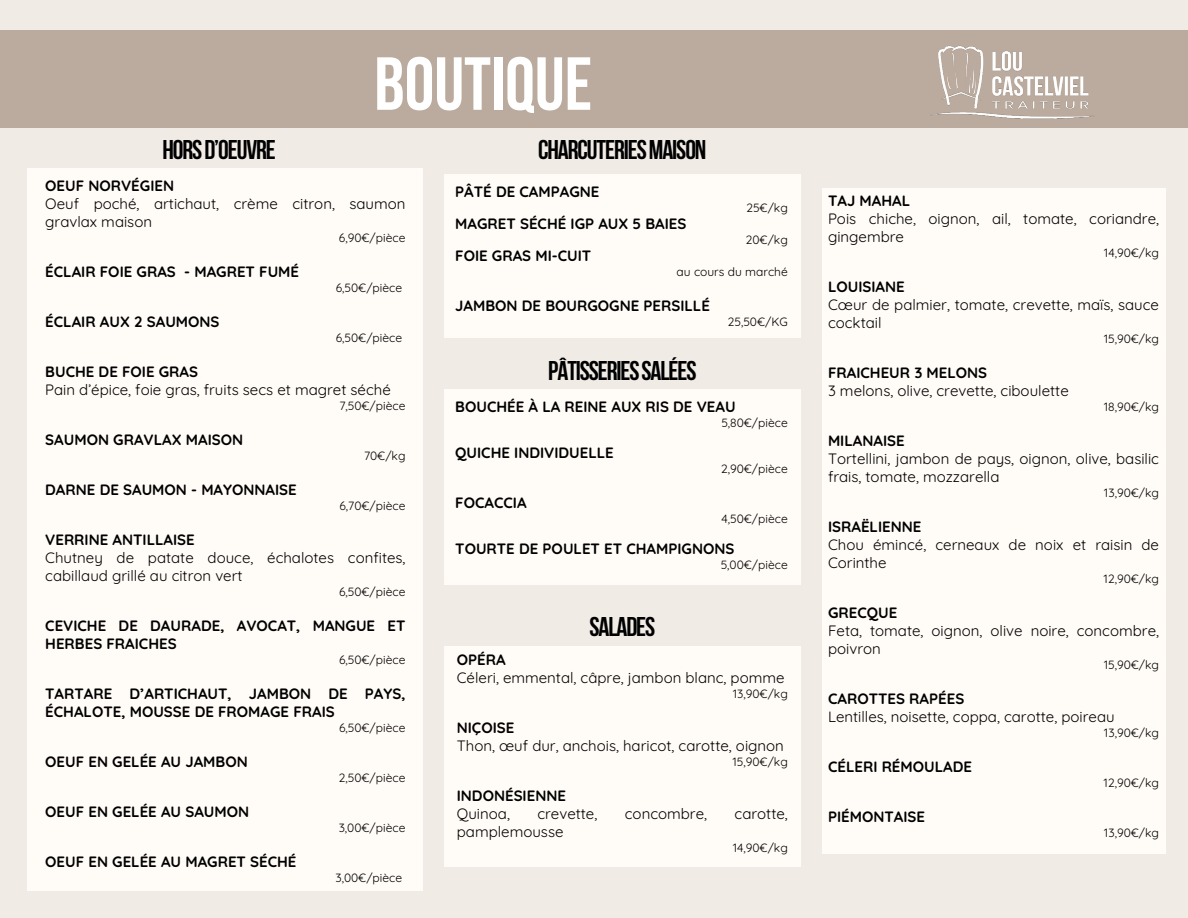
<style>
.page{position:relative;width:1188px;height:918px;background:#f1ebe6}
.page>*{position:absolute;margin:0;border:0;box-sizing:border-box;transform-origin:0 0}
.t1{font:700 75px "Bebas Neue";color:#fff}
.t2{font:700 27px "Bebas Neue";letter-spacing:-.04em;color:#000}
.t3{font:15px/18px "Quicksand";color:#000}
.t4{font:700 15px/18px "Quicksand";color:#000}
.t5{font:12px "Quicksand";color:#000}
.s1{font-weight:700}
.s2{font-weight:400}
</style>
<div class="page">
<div style="left:27px;top:169px;width:396px;height:722px;background:#fffcf7"></div>
<div style="left:822px;top:189px;width:343px;height:665px;background:#fffcf7"></div>
<div style="left:444px;top:174px;width:356px;height:163px;background:#fffcf7"></div>
<div style="left:0;top:30px;width:1188px;height:98px;background:#bbab9e"></div>
<img style="left:931px;top:45px;width:163px;height:74px">
<div style="left:444px;top:389px;width:356px;height:195px;background:#fffcf7"></div>
<div style="left:444px;top:646px;width:356px;height:220px;background:#fffcf7"></div>
<h1 class="t1" style="left:374px;top:54px;width:220px">BOUTIQUE</h1>
<h2 class="t2" style="left:162px;top:139px;width:115px">HORSD’OEUVRE</h2>
<h3 class="t3" style="left:45px;top:176px;width:362px"><span class="s1">OEUF NORVÉGIEN<br></span>Oeuf poché, artichaut, crème citron, saumon gravlax maison</h3>
<h3 class="t5" style="left:339px;top:230px;width:68px">6,90€/pièce</h3>
<h5 class="t4" style="left:45px;top:262px;width:255px">ÉCLAIR FOIE GRAS - MAGRET FUMÉ</h5>
<h5 class="t5" style="left:336px;top:280px;width:68px">6,50€/pièce</h5>
<h5 class="t4" style="left:45px;top:312px;width:176px">ÉCLAIR AUX 2 SAUMONS</h5>
<h5 class="t5" style="left:336px;top:330px;width:68px">6,50€/pièce</h5>
<h5 class="t3" style="left:45px;top:362px;width:347px"><span class="s1">BUCHE DE FOIE GRAS<br></span>Pain d’épice, foie gras, fruits secs et magret séché</h5>
<h5 class="t5" style="left:339px;top:398px;width:68px">7,50€/pièce</h5>
<h5 class="t4" style="left:45px;top:430px;width:199px">SAUMON GRAVLAX MAISON</h5>
<h5 class="t5" style="left:364px;top:448px;width:43px">70€/kg</h5>
<h5 class="t4" style="left:45px;top:480px;width:253px">DARNE DE SAUMON - MAYONNAISE</h5>
<h5 class="t5" style="left:340px;top:498px;width:68px">6,70€/pièce</h5>
<h5 class="t3" style="left:45px;top:530px;width:362px"><span class="s1">VERRINE ANTILLAISE<br></span>Chutney de patate douce, échalotes confites, cabillaud grillé au citron vert</h5>
<h5 class="t5" style="left:339px;top:584px;width:68px">6,50€/pièce</h5>
<h5 class="t4" style="left:45px;top:616px;width:362px">CEVICHE DE DAURADE, AVOCAT, MANGUE ET<br>HERBES FRAICHES</h5>
<h5 class="t5" style="left:339px;top:652px;width:68px">6,50€/pièce</h5>
<h5 class="t4" style="left:45px;top:684px;width:362px">TARTARE D’ARTICHAUT, JAMBON DE PAYS,<br>ÉCHALOTE, MOUSSE DE FROMAGE FRAIS</h5>
<h5 class="t5" style="left:339px;top:720px;width:68px">6,50€/pièce</h5>
<h5 class="t4" style="left:45px;top:752px;width:204px">OEUF EN GELÉE AU JAMBON</h5>
<h5 class="t5" style="left:339px;top:770px;width:68px">2,50€/pièce</h5>
<h5 class="t4" style="left:45px;top:802px;width:205px">OEUF EN GELÉE AU SAUMON</h5>
<h5 class="t5" style="left:339px;top:820px;width:68px">3,00€/pièce</h5>
<h5 class="t4" style="left:45px;top:852px;width:253px">OEUF EN GELÉE AU MAGRET SÉCHÉ</h5>
<h5 class="t5" style="left:335px;top:870px;width:68px">3,00€/pièce</h5>
<h5 class="t2" style="left:538px;top:139px;width:170px">CHARCUTERIESMAISON</h5>
<h5 class="t4" style="left:455px;top:182px;width:146px">PÂTÉ DE CAMPAGNE</h5>
<h5 class="t4" style="left:455px;top:214px;width:233px">MAGRET SÉCHÉ IGP AUX 5 BAIES</h5>
<h5 class="t4" style="left:455px;top:246px;width:138px">FOIE GRAS MI-CUIT</h5>
<h5 class="t5" style="left:746px;top:200px;width:43px">25€/kg</h5>
<h5 class="t5" style="left:746px;top:232px;width:44px">20€/kg</h5>
<h5 class="t5" style="left:677px;top:264px;width:113px">au cours du marché</h5>
<h4 class="t4" style="left:455px;top:296px;width:256px">JAMBON DE BOURGOGNE PERSILLÉ</h4>
<h4 class="t5" style="left:728px;top:314px;width:61px">25,50€/KG</h4>
<h2 class="t2" style="left:548px;top:359px;width:150px">PÂTISSERIESSALÉES</h2>
<h5 class="t4" style="left:455px;top:397px;width:282px">BOUCHÉE À LA REINE AUX RIS DE VEAU</h5>
<h5 class="t5" style="left:721px;top:415px;width:68px">5,80€/pièce</h5>
<h5 class="t4" style="left:455px;top:443px;width:160px">QUICHE INDIVIDUELLE</h5>
<h5 class="t5" style="left:721px;top:461px;width:68px">2,90€/pièce</h5>
<p class="t4" style="left:455px;top:493px;width:73px">FOCACCIA</p>
<p class="t5" style="left:722px;top:511px;width:68px">4,50€/pièce</p>
<h5 class="t4" style="left:455px;top:539px;width:281px">TOURTE DE POULET ET CHAMPIGNONS</h5>
<h5 class="t5" style="left:721px;top:557px;width:69px">5,00€/pièce</h5>
<h2 class="t2" style="left:589px;top:615px;width:67px">SALADES</h2>
<h5 class="t3" style="left:457px;top:650px;width:329px"><span class="s1">OPÉRA<br></span>Céleri, emmental, câpre, jambon blanc, pomme</h5>
<h5 class="t5" style="left:733px;top:686px;width:57px">13,90€/kg</h5>
<h5 class="t3" style="left:457px;top:718px;width:329px"><span class="s1">NIÇOISE<br></span>Thon, œuf dur, anchois, haricot, carotte, oignon</h5>
<h5 class="t5" style="left:732px;top:754px;width:57px">15,90€/kg</h5>
<h5 class="t4" style="left:457px;top:786px;width:111px">INDONÉSIENNE<br><span class="s2">Quinoa,</span></h5>
<h5 class="t3" style="left:537px;top:804px;width:61px">crevette,</h5>
<h5 class="t3" style="left:625px;top:804px;width:84px">concombre,</h5>
<h5 class="t3" style="left:735px;top:804px;width:55px">carotte,</h5>
<h5 class="t3" style="left:457px;top:822px;width:108px">pamplemousse</h5>
<h5 class="t5" style="left:733px;top:840px;width:57px">14,90€/kg</h5>
<h5 class="t3" style="left:828px;top:192px;width:333px"><span class="s1">TAJ MAHAL<br></span>Pois chiche, oignon, ail, tomate, coriandre, gingembre</h5>
<h5 class="t5" style="left:1104px;top:245px;width:57px">14,90€/kg</h5>
<h5 class="t3" style="left:828px;top:278px;width:333px"><span class="s1">LOUISIANE<br></span>Cœur de palmier, tomate, crevette, maïs, sauce cocktail</h5>
<h5 class="t5" style="left:1104px;top:331px;width:57px">15,90€/kg</h5>
<h5 class="t3" style="left:828px;top:364px;width:242px"><span class="s1">FRAICHEUR 3 MELONS<br></span>3 melons, olive, crevette, ciboulette</h5>
<h5 class="t5" style="left:1104px;top:399px;width:57px">18,90€/kg</h5>
<h5 class="t3" style="left:828px;top:432px;width:333px"><span class="s1">MILANAISE<br></span>Tortellini, jambon de pays, oignon, olive, basilic frais, tomate, mozzarella</h5>
<h5 class="t5" style="left:1104px;top:485px;width:57px">13,90€/kg</h5>
<h5 class="t3" style="left:828px;top:518px;width:333px"><span class="s1">ISRAËLIENNE<br></span>Chou émincé, cerneaux de noix et raisin de<br>Corinthe</h5>
<h5 class="t5" style="left:1104px;top:571px;width:57px">12,90€/kg</h5>
<h5 class="t3" style="left:828px;top:604px;width:333px"><span class="s1">GRECQUE<br></span>Feta, tomate, oignon, olive noire, concombre, poivron</h5>
<h5 class="t5" style="left:1104px;top:657px;width:57px">15,90€/kg</h5>
<h5 class="t3" style="left:828px;top:690px;width:288px"><span class="s1">CAROTTES RAPÉES<br></span>Lentilles, noisette, coppa, carotte, poireau</h5>
<h5 class="t5" style="left:1104px;top:725px;width:57px">13,90€/kg</h5>
<h5 class="t4" style="left:828px;top:758px;width:146px">CÉLERI RÉMOULADE</h5>
<h5 class="t5" style="left:1104px;top:775px;width:57px">12,90€/kg</h5>
<h5 class="t4" style="left:828px;top:808px;width:99px">PIÉMONTAISE</h5>
<h5 class="t5" style="left:1104px;top:825px;width:57px">13,90€/kg</h5>
</div>
